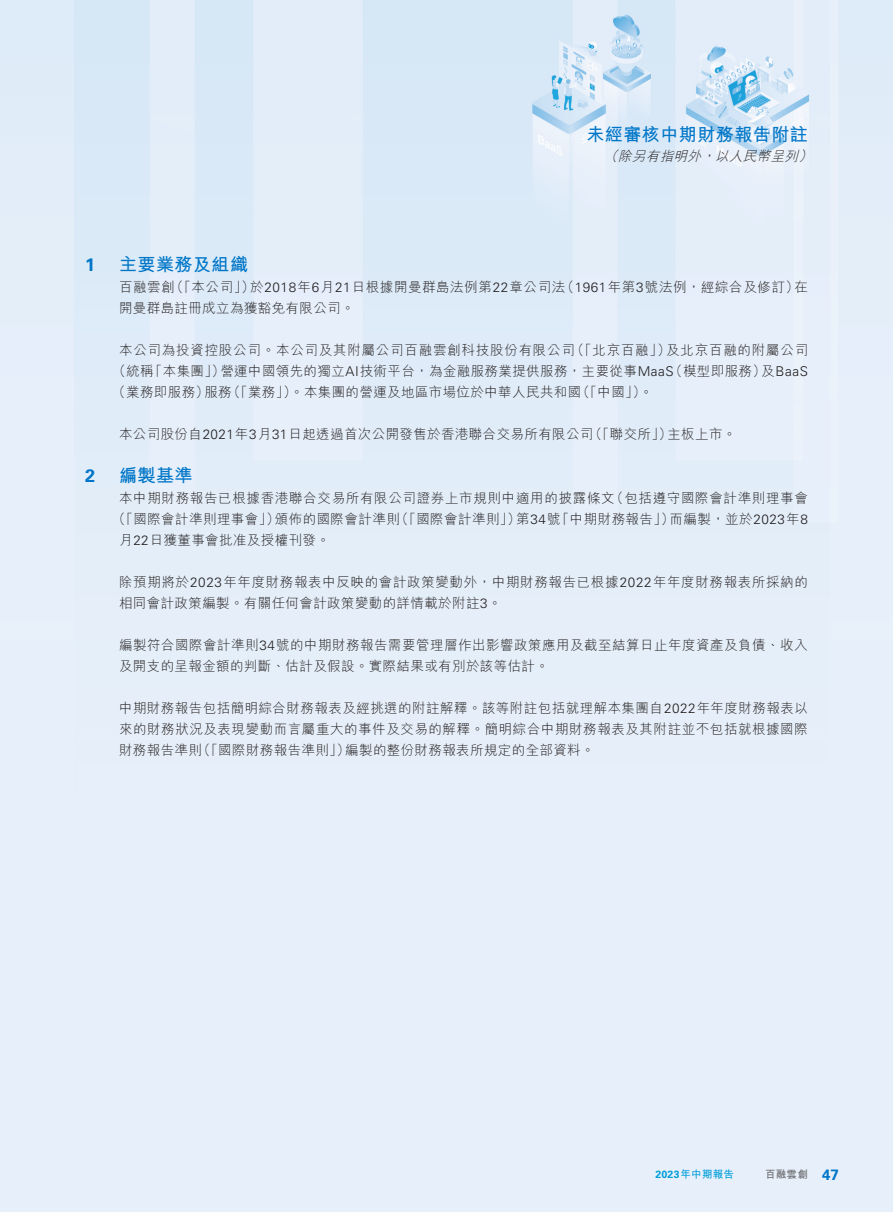
<style>
.page{position:relative;width:893px;height:1212px;background:#e7f0fa}
.page>*{position:absolute;margin:0;border:0;box-sizing:border-box;transform-origin:0 0}
.t1{font:700 18px "M Hei HK";letter-spacing:.03em;color:#0076c8}
.t2{font:700 18px "Univers LT Std";color:#0076c8}
.t3{font:300 13.5px/21px "M Hei HK";letter-spacing:.03em;color:#231f20}
.t4{font:300 13.5px "M Hei HK";letter-spacing:.05em;color:#231f20}
.t5{font:italic 300 13.5px "M Hei HK";color:#231f20}
.t6{font:700 10.5px "M Hei HK";letter-spacing:.03em;color:#009dda}
.t7{font:700 10.5px "M Hei HK";color:#6c6d70}
.s1{font-family:"Univers LT Std"}
.s2{font-family:"Univers LT Std";font-size:15px;color:#0076c8}
</style>
<div class="page">
<img style="left:74px;top:0;width:736px;height:297px">
<h1 class="t1" style="left:586px;top:121px;width:223px">未經審核中期財務報告附註</h1>
<p class="t5" style="left:604px;top:149px;width:213px">（除另有指明外，以人民幣呈列）</p>
<h1 class="t2" style="left:85px;top:254px;width:12px">1</h1>
<h1 class="t1" style="left:119px;top:252px;width:131px">主要業務及組織</h1>
<p class="t3" style="left:119px;top:277px;width:690px">百融雲創（「本公司」）於<span class="s1">2018</span>年<span class="s1">6</span>月<span class="s1">21</span>日根據開曼群島法例第<span class="s1">22</span>章公司法（<span class="s1">1961</span>年第<span class="s1">3</span>號法例，經綜合及修訂）在開曼群島註冊成立為獲豁免有限公司。</p>
<p class="t3" style="left:112px;top:340px;width:697px;text-align:justify;text-indent:7px">本公司為投資控股公司。本公司及其附屬公司百融雲創科技股份有限公司（「北京百融」）及北京百融的附屬公司（統稱「本集團」）營運中國領先的獨立<span class="s1">AI</span>技術平台，為金融服務業提供服務，主要從事<span class="s1">MaaS</span>（模型即服務）及<span class="s1">BaaS</span>（業務即服務）服務（「業務」）。本集團的營運及地區市場位於中華人民共和國（「中國」）。</p>
<p class="t3" style="left:119px;top:424px;width:619px">本公司股份自<span class="s1">2021</span>年<span class="s1">3</span>月<span class="s1">31</span>日起透過首次公開發售於香港聯合交易所有限公司（「聯交所」）主板上市。</p>
<h1 class="t2" style="left:85px;top:465px;width:12px">2</h1>
<h1 class="t1" style="left:119px;top:462px;width:75px">編製基準</h1>
<p class="t4" style="left:119px;top:491px;width:690px">本中期財務報告已根據香港聯合交易所有限公司證券上市規則中適用的披露條文（包括遵守國際會計準則理事會</p>
<p class="t3" style="left:112px;top:508px;width:697px">（「國際會計準則理事會」）頒佈的國際會計準則（「國際會計準則」）第<span class="s1">34</span>號「中期財務報告」）而編製，並於<span class="s1">2023</span>年<span class="s1">8</span></p>
<p class="t3" style="left:119px;top:529px;width:212px">月<span class="s1">22</span>日獲董事會批准及授權刊發。</p>
<p class="t3" style="left:119px;top:571px;width:690px">除預期將於<span class="s1">2023</span>年年度財務報表中反映的會計政策變動外，中期財務報告已根據<span class="s1">2022</span>年年度財務報表所採納的相同會計政策編製。有關任何會計政策變動的詳情載於附註<span class="s1">3</span>。</p>
<p class="t3" style="left:119px;top:634px;width:690px">編製符合國際會計準則<span class="s1">34</span>號的中期財務報告需要管理層作出影響政策應用及截至結算日止年度資產及負債、收入及開支的呈報金額的判斷、估計及假設。實際結果或有別於該等估計。</p>
<p class="t3" style="left:119px;top:697px;width:690px;text-align:justify">中期財務報告包括簡明綜合財務報表及經挑選的附註解釋。該等附註包括就理解本集團自<span class="s1">2022</span>年年度財務報表以來的財務狀況及表現變動而言屬重大的事件及交易的解釋。簡明綜合中期財務報表及其附註並不包括就根據國際財務報告準則（「國際財務報告準則」）編製的整份財務報表所規定的全部資料。</p>
<p class="t6" style="left:655px;top:1166px;width:80px"><span class="s1">2023</span>年中期報告</p>
<p class="t7" style="left:765px;top:1166px;width:75px">百融雲創 <span class="s2">47</span></p>
</div>
